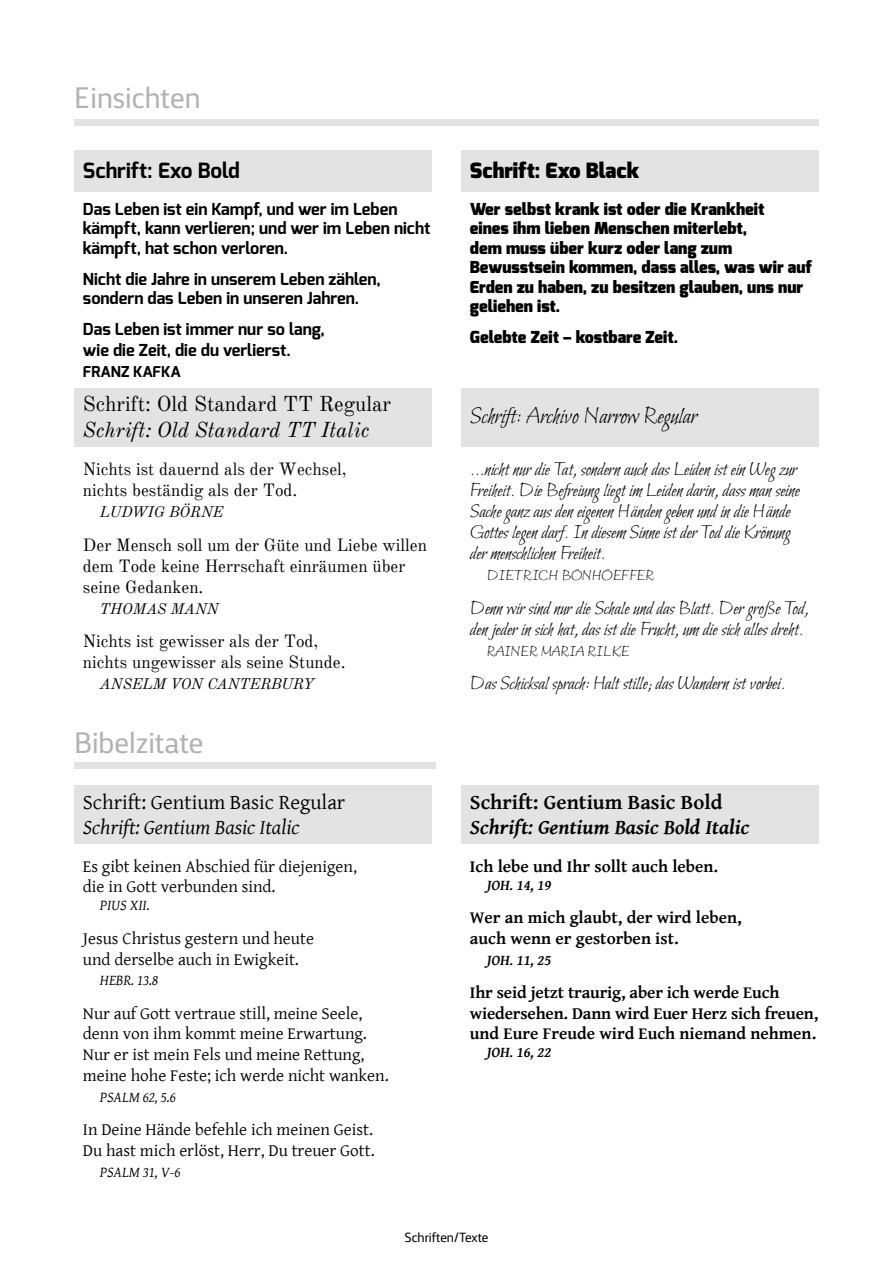
<style>
.page{position:relative;width:893px;height:1263px;background:#fff}
.page>*{position:absolute;margin:0;border:0;box-sizing:border-box;transform-origin:0 0}
.t1{font:30px "FS Silas Sans";color:#b3b2b2}
.t2{font:24px "Bilbo";color:#000}
.t3{font:italic 700 21px "Gentium Basic";color:#000}
.t4{font:21px "Old Standard TT";color:#000}
.t5{font:italic 21px "Old Standard TT";color:#000}
.t6{font:21px "Gentium Basic";color:#000}
.t7{font:italic 21px "Gentium Basic";color:#000}
.t8{font:700 21px "Gentium Basic";color:#000}
.t9{font:900 21px "Exo";color:#000}
.t10{font:700 21px "Exo";color:#000}
.t11{font:19.5px/21px "Bilbo";color:#000}
.t12{font:17.25px/20.7px "Gentium Basic";color:#000}
.t13{font:17.25px/21px "Old Standard TT";color:#000}
.t14{font:700 17.25px/20.7px "Gentium Basic";color:#000}
.t15{font:700 16.5px/19.5px "Exo";color:#000}
.t16{font:900 16.5px/19.5px "Exo";color:#000}
.t17{font:italic 15px "Old Standard TT";color:#000}
.t18{font:italic 15px "Gentium Basic";color:#000}
.t19{font:15px "Bilbo";color:#000}
.t20{font:italic 700 15px "Gentium Basic";color:#000}
.t21{font:700 15px "Exo";color:#000}
.t22{font:13.5px "FS Silas Sans";color:#000}
</style>
<div class="page">
<div style="left:74px;top:786px;width:358px;height:58px;background:#e3e3e3"></div>
<div style="left:461px;top:786px;width:358px;height:58px;background:#e3e3e3"></div>
<div style="left:74px;top:388px;width:358px;height:58px;background:#e3e3e3"></div>
<div style="left:461px;top:388px;width:358px;height:58px;background:#e3e3e3"></div>
<div style="left:74px;top:150px;width:358px;height:41px;background:#e3e3e3"></div>
<div style="left:461px;top:150px;width:358px;height:41px;background:#e3e3e3"></div>
<div style="left:74px;top:119px;width:744px;height:6px;background:#e3e3e3"></div>
<div style="left:74px;top:762px;width:362px;height:7px;background:#e3e3e3"></div>
<h1 class="t1" style="left:74px;top:73px;width:128px">Einsichten</h1>
<p class="t10" style="left:83px;top:157px;width:159px">Schrift: Exo Bold</p>
<p class="t15" style="left:83px;top:199px;width:349px">Das Leben ist ein Kampf, und wer im Leben kämpft, kann verlieren; und wer im Leben nicht kämpft, hat schon verloren.</p>
<p class="t15" style="left:83px;top:269px;width:299px">Nicht die Jahre in unserem Leben zählen, sondern das Leben in unseren Jahren.</p>
<p class="t15" style="left:83px;top:319px;width:243px;line-height:21px">Das Leben ist immer nur so lang, wie die Zeit, die du verlierst.</p>
<p class="t21" style="left:83px;top:362px;width:99px">FRANZ KAFKA</p>
<p class="t4" style="left:83px;top:391px;width:310px">Schrift: Old Standard TT Regular</p>
<p class="t5" style="left:83px;top:417px;width:288px">Schrift: Old Standard TT Italic</p>
<p class="t13" style="left:83px;top:459px;width:265px">Nichts ist dauernd als der Wechsel, nichts beständig als der Tod.</p>
<p class="t17" style="left:100px;top:503px;width:125px">LUDWIG BÖRNE</p>
<p class="t13" style="left:83px;top:534px;width:346px">Der Mensch soll um der Güte und Liebe willen dem Tode keine Herrschaft einräumen über seine Gedanken.</p>
<p class="t17" style="left:100px;top:599px;width:120px">THOMAS MANN</p>
<p class="t13" style="left:83px;top:631px;width:264px">Nichts ist gewisser als der Tod, nichts ungewisser als seine Stunde.</p>
<p class="t17" style="left:100px;top:675px;width:216px">ANSELM VON CANTERBURY</p>
<h1 class="t1" style="left:74px;top:718px;width:131px">Bibelzitate</h1>
<p class="t6" style="left:83px;top:786px;width:264px">Schrift: Gentium Basic Regular</p>
<p class="t7" style="left:83px;top:812px;width:218px">Schrift: Gentium Basic Italic</p>
<p class="t12" style="left:83px;top:855px;width:276px">Es gibt keinen Abschied für diejenigen, die in Gott verbunden sind.</p>
<p class="t18" style="left:100px;top:894px;width:51px">PIUS XII.</p>
<p class="t12" style="left:83px;top:927px;width:233px">Jesus Christus gestern und heute und derselbe auch in Ewigkeit.</p>
<p class="t18" style="left:100px;top:969px;width:60px">HEBR. 13.8</p>
<p class="t12" style="left:83px;top:1002px;width:307px">Nur auf Gott vertraue still, meine Seele, denn von ihm kommt meine Erwartung.<br>Nur er ist mein Fels und meine Rettung, meine hohe Feste; ich werde nicht wanken.</p>
<p class="t18" style="left:100px;top:1086px;width:77px">PSALM 62, 5.6</p>
<p class="t12" style="left:83px;top:1118px;width:293px">In Deine Hände befehle ich meinen Geist.<br>Du hast mich erlöst, Herr, Du treuer Gott.</p>
<p class="t18" style="left:100px;top:1161px;width:82px">PSALM 31, V-6</p>
<p class="t9" style="left:470px;top:157px;width:171px">Schrift: Exo Black</p>
<p class="t16" style="left:470px;top:199px;width:344px">Wer selbst krank ist oder die Krankheit<br>eines ihm lieben Menschen miterlebt,<br>dem muss über kurz oder lang zum Bewusstsein kommen, dass alles, was wir auf Erden zu haben, zu besitzen glauben, uns nur geliehen ist.</p>
<p class="t16" style="left:470px;top:328px;width:210px">Gelebte Zeit – kostbare Zeit.</p>
<p class="t2" style="left:470px;top:402px;width:229px">Schrift: Archivo Narrow Regular</p>
<p class="t11" style="left:470px;top:460px;width:331px">...nicht nur die Tat, sondern auch das Leiden ist ein Weg zur Freiheit. Die Befreiung liegt im Leiden darin, dass man seine Sache ganz aus den eigenen Händen geben und in die Hände Gottes legen darf. In diesem Sinne ist der Tod die Krönung der menschlichen Freiheit.</p>
<p class="t19" style="left:487px;top:567px;width:169px">DIETRICH BONHOEFFER</p>
<p class="t11" style="left:470px;top:599px;width:340px">Denn wir sind nur die Schale und das Blatt. Der große Tod, den jeder in sich hat, das ist die Frucht, um die sich alles dreht.</p>
<p class="t19" style="left:487px;top:643px;width:144px">RAINER MARIA RILKE</p>
<p class="t11" style="left:470px;top:675px;width:317px">Das Schicksal sprach: Halt stille; das Wandern ist vorbei.</p>
<p class="t8" style="left:470px;top:786px;width:254px">Schrift: Gentium Basic Bold</p>
<p class="t3" style="left:470px;top:811px;width:281px">Schrift: Gentium Basic Bold Italic</p>
<p class="t14" style="left:470px;top:855px;width:250px">Ich lebe und Ihr sollt auch leben.</p>
<p class="t20" style="left:487px;top:874px;width:66px">JOH. 14, 19</p>
<p class="t14" style="left:470px;top:907px;width:273px">Wer an mich glaubt, der wird leben, auch wenn er gestorben ist.</p>
<p class="t20" style="left:487px;top:948px;width:66px">JOH. 11, 25</p>
<p class="t14" style="left:470px;top:981px;width:350px">Ihr seid jetzt traurig, aber ich werde Euch wiedersehen. Dann wird Euer Herz sich freuen, und Eure Freude wird Euch niemand nehmen.</p>
<p class="t20" style="left:487px;top:1041px;width:66px">JOH. 16, 22</p>
<p class="t22" style="left:404px;top:1226px;width:86px">Schriften/Texte</p>
</div>
